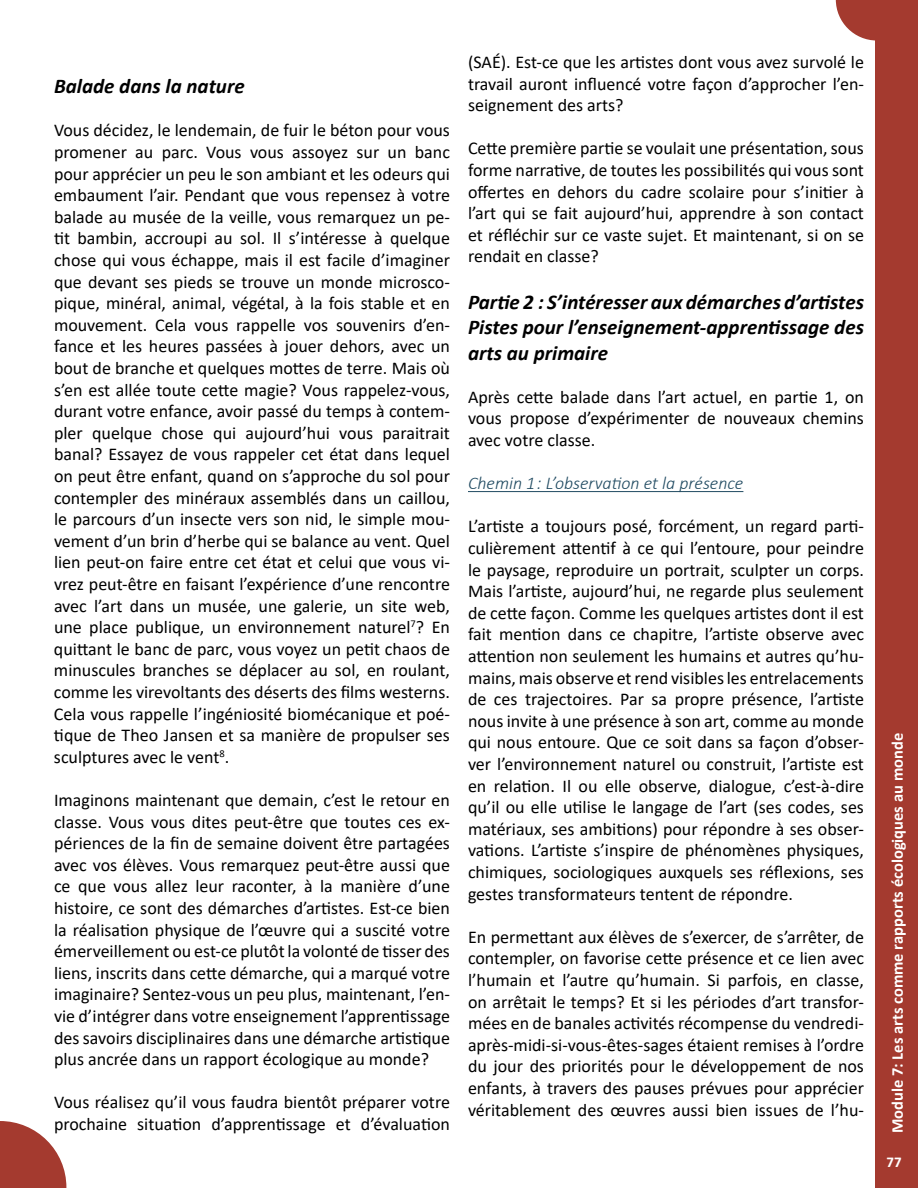
<style>
.page{position:relative;width:918px;height:1188px;background:#fff}
.page>*{position:absolute;margin:0;border:0;box-sizing:border-box;transform-origin:0 0}
.t1{font:italic 700 21px/25.2px "Calibri";color:#000;text-align:justify}
.t2{font:18px/21.6px "Calibri";color:#000;text-align:justify}
.t3{font:italic 300 18px "Calibri";color:#204a61}
.t4{font:700 16.5px "Calibri";color:#fff}
.t5{font:700 15px "Calibri";color:#fff}
</style>
<div class="page">
<svg style="left:0;top:1121px;width:66px;height:67px"></svg>
<div style="left:876px;top:0;width:42px;height:1187px;background:#a43a2f"></div>
<svg style="left:836px;top:0;width:40px;height:41px"></svg>
<hr style="left:468px;top:491px;width:275px;height:1px;background:#204a61">
<p class="t1" style="left:54px;top:73px;width:192px">Balade dans la nature</p>
<p class="t2" style="left:54px;top:119px;width:398px">Vous décidez, le lendemain, de fuir le béton pour vous promener au parc. Vous vous assoyez sur un banc pour apprécier un peu le son ambiant et les odeurs qui embaument l’air. Pendant que vous repensez à votre balade au musée de la veille, vous remarquez un pe&shy;tit bambin, accroupi au sol. Il s’intéresse à quelque chose qui vous échappe, mais il est facile d’imaginer que devant ses pieds se trouve un monde microsco&shy;pique, minéral, animal, végétal, à la fois stable et en mouvement. Cela vous rappelle vos souvenirs d’en&shy;fance et les heures passées à jouer dehors, avec un bout de branche et quelques mottes de terre. Mais où s’en est allée toute cette magie? Vous rappelez-vous, durant votre enfance, avoir passé du temps à contem&shy;pler quelque chose qui aujourd’hui vous paraitrait banal? Essayez de vous rappeler cet état dans lequel on peut être enfant, quand on s’approche du sol pour contempler des minéraux assemblés dans un caillou, le parcours d’un insecte vers son nid, le simple mou&shy;vement d’un brin d’herbe qui se balance au vent. Quel lien peut-on faire entre cet état et celui que vous vi&shy;vrez peut-être en faisant l’expérience d’une rencontre avec l’art dans un musée, une galerie, un site web, une place publique, un environnement naturel<sup>7</sup>? En quittant le banc de parc, vous voyez un petit chaos de minuscules branches se déplacer au sol, en roulant, comme les virevoltants des déserts des films westerns.<br>Cela vous rappelle l’ingéniosité biomécanique et poé&shy;tique de Theo Jansen et sa manière de propulser ses sculptures avec le vent<sup>8</sup>.</p>
<p class="t2" style="left:54px;top:789px;width:398px">Imaginons maintenant que demain, c’est le retour en classe. Vous vous dites peut-être que toutes ces ex&shy;périences de la fin de semaine doivent être partagées avec vos élèves. Vous remarquez peut-être aussi que ce que vous allez leur raconter, à la manière d’une histoire, ce sont des démarches d’artistes. Est-ce bien la réalisation physique de l’œuvre qui a suscité votre émerveillement ou est-ce plutôt la volonté de tisser des liens, inscrits dans cette démarche, qui a marqué votre imaginaire? Sentez-vous un peu plus, maintenant, l’en&shy;vie d’intégrer dans votre enseignement l’apprentissage des savoirs disciplinaires dans une démarche artistique plus ancrée dans un rapport écologique au monde?</p>
<p class="t2" style="left:54px;top:1091px;width:398px">Vous réalisez qu’il vous faudra bientôt préparer votre prochaine situation d’apprentissage et d’évaluation</p>
<p class="t2" style="left:468px;top:51px;width:397px">(SAÉ). Est-ce que les artistes dont vous avez survolé le travail auront influencé votre façon d’approcher l’en&shy;seignement des arts?</p>
<p class="t2" style="left:468px;top:137px;width:398px">Cette première partie se voulait une présentation, sous forme narrative, de toutes les possibilités qui vous sont offertes en dehors du cadre scolaire pour s’initier à l’art qui se fait aujourd’hui, apprendre à son contact et réfléchir sur ce vaste sujet. Et maintenant, si on se rendait en classe?</p>
<p class="t1" style="left:468px;top:289px;width:397px">Partie 2 : S’intéresser aux démarches d’artistes Pistes pour l’enseignement-apprentissage des arts au primaire</p>
<p class="t2" style="left:468px;top:386px;width:397px">Après cette balade dans l’art actuel, en partie 1, on vous propose d’expérimenter de nouveaux chemins avec votre classe.</p>
<p class="t3" style="left:468px;top:472px;width:277px">Chemin 1 : L’observation et la présence</p>
<p class="t2" style="left:468px;top:515px;width:398px">L’artiste a toujours posé, forcément, un regard parti&shy;culièrement attentif à ce qui l’entoure, pour peindre le paysage, reproduire un portrait, sculpter un corps.<br>Mais l’artiste, aujourd’hui, ne regarde plus seulement de cette façon. Comme les quelques artistes dont il est fait mention dans ce chapitre, l’artiste observe avec attention non seulement les humains et autres qu’hu&shy;mains, mais observe et rend visibles les entrelacements de ces trajectoires. Par sa propre présence, l’artiste nous invite à une présence à son art, comme au monde qui nous entoure. Que ce soit dans sa façon d’obser&shy;ver l’environnement naturel ou construit, l’artiste est en relation. Il ou elle observe, dialogue, c’est-à-dire qu’il ou elle utilise le langage de l’art (ses codes, ses matériaux, ses ambitions) pour répondre à ses obser&shy;vations. L’artiste s’inspire de phénomènes physiques, chimiques, sociologiques auxquels ses réflexions, ses gestes transformateurs tentent de répondre.</p>
<p class="t2" style="left:468px;top:926px;width:398px">En permettant aux élèves de s’exercer, de s’arrêter, de contempler, on favorise cette présence et ce lien avec l’humain et l’autre qu’humain. Si parfois, en classe, on arrêtait le temps? Et si les périodes d’art transfor&shy;mées en de banales activités récompense du vendredi&shy;après-midi-si-vous-êtes-sages étaient remises à l’ordre du jour des priorités pour le développement de nos enfants, à travers des pauses prévues pour apprécier véritablement des œuvres aussi bien issues de l’hu-</p>
<p class="t4" style="left:886px;top:1133px;width:402px;rotate:-90deg">Module 7: Les arts comme rapports écologiques au monde</p>
<p class="t5" style="left:887px;top:1151px;width:17px">77</p>
</div>
